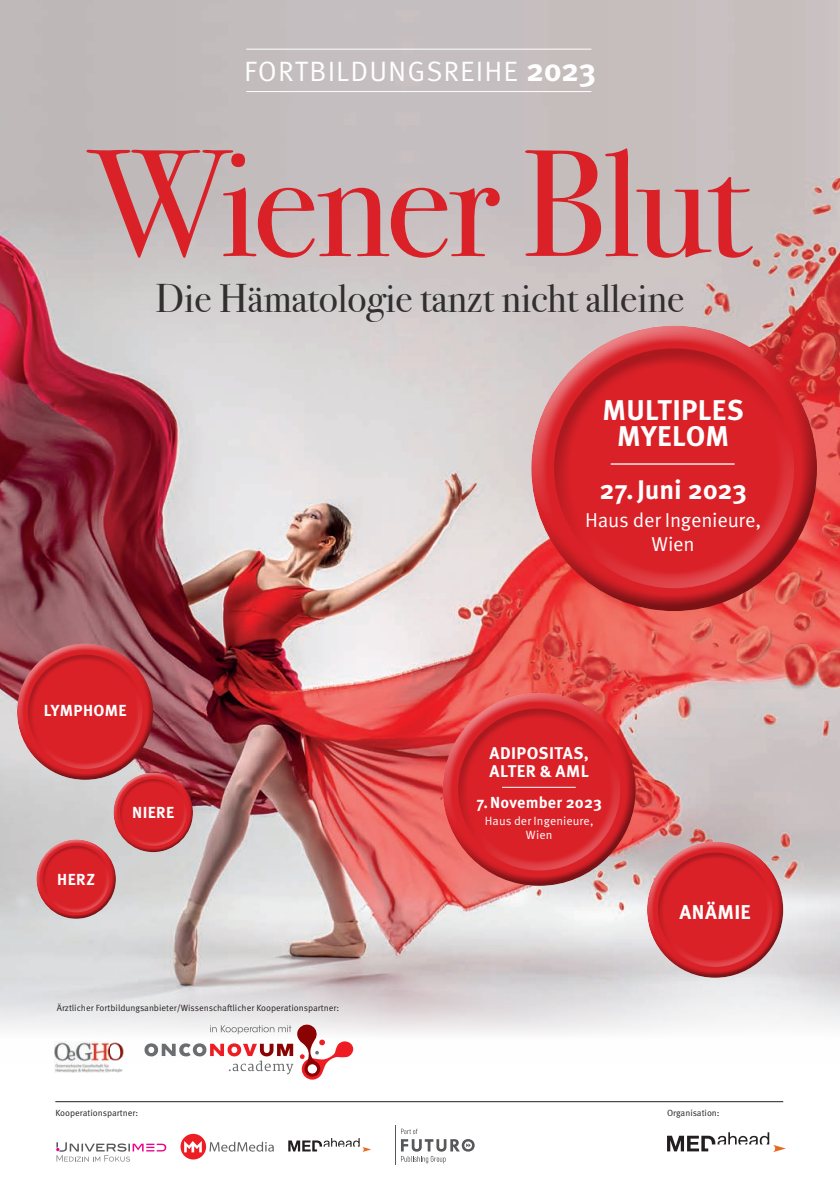
<style>
.page{position:relative;width:840px;height:1191px;background:#fff}
.page>*{position:absolute;margin:0;border:0;box-sizing:border-box;transform-origin:0 0}
.t1{font:152px "Bodoni Svty Two OSITCTT";letter-spacing:-.025em;color:#da2128}
.t2{font:40px "Bodoni Svty Two OSITCTT";color:#312f30}
.t3{font:700 28.6px/26.8px "Meta Pro";letter-spacing:.01em;color:#fff;text-align:center}
.t4{font:28px "Meta Pro Norm";letter-spacing:.035em;color:#fff}
.t5{font:700 26.8px "Meta Pro";letter-spacing:-.01em;color:#fff}
.t6{font:20.2px/23.6px "Meta Pro Norm";letter-spacing:-.015em;color:#fff;text-align:center}
.t7{font:700 20px "Meta Pro";letter-spacing:.02em;color:#fff}
.t8{font:700 17px/18px "Meta Pro";letter-spacing:.02em;color:#fff}
.t9{font:700 16px "Meta Pro";letter-spacing:.02em;color:#fff}
.t10{font:12px/14px "Meta Pro Norm";letter-spacing:.01em;color:#fff;text-align:center}
.t11{font:9px "Meta Pro Norm";color:#231f20}
.s1{font-family:"Meta Pro";font-weight:700;font-size:32px}
</style>
<div class="page">
<img style="left:0;top:0;width:839px;height:1050px">
<div style="left:13px;top:643px;width:135px;height:104px;background:#fff;opacity:.5"></div>
<div style="left:19px;top:665px;width:136px;height:117px;background:#231f20;opacity:.5"></div>
<div style="left:31px;top:681px;width:114px;height:89px;background:#fff;opacity:.25"></div>
<div style="left:27px;top:652px;width:114px;height:99px;background:#231f20;opacity:.25"></div>
<div style="left:642px;top:841px;width:136px;height:104px;background:#fff;opacity:.5"></div>
<div style="left:648px;top:863px;width:136px;height:117px;background:#231f20;opacity:.5"></div>
<div style="left:661px;top:879px;width:113px;height:89px;background:#fff;opacity:.25"></div>
<div style="left:656px;top:850px;width:115px;height:98px;background:#231f20;opacity:.25"></div>
<div style="left:33px;top:838px;width:81px;height:61px;background:#fff;opacity:.5"></div>
<div style="left:37px;top:852px;width:80px;height:70px;background:#231f20;opacity:.5"></div>
<div style="left:44px;top:861px;width:69px;height:53px;background:#fff;opacity:.25"></div>
<div style="left:41px;top:842px;width:68px;height:60px;background:#231f20;opacity:.25"></div>
<div style="left:110px;top:771px;width:81px;height:61px;background:#fff;opacity:.5"></div>
<div style="left:114px;top:785px;width:80px;height:70px;background:#231f20;opacity:.5"></div>
<div style="left:121px;top:794px;width:69px;height:53px;background:#fff;opacity:.25"></div>
<div style="left:118px;top:775px;width:68px;height:60px;background:#231f20;opacity:.25"></div>
<hr style="left:246px;top:49px;width:345px;height:1px;background:#fff">
<hr style="left:246px;top:91px;width:345px;height:1px;background:#fff">
<hr style="left:55px;top:1101px;width:727px;height:1px;background:#231f20">
<svg style="left:667px;top:1132px;width:118px;height:20px"></svg>
<svg style="left:401px;top:1128px;width:73px;height:35px"></svg>
<hr style="left:395px;top:1125px;width:1px;height:40px;background:#57585a">
<svg style="left:56px;top:1142px;width:110px;height:19px"></svg>
<svg style="left:288px;top:1138px;width:83px;height:14px"></svg>
<svg style="left:180px;top:1133px;width:26px;height:26px"></svg>
<svg style="left:184px;top:1141px;width:18px;height:11px"></svg>
<svg style="left:209px;top:1141px;width:65px;height:10px"></svg>
<svg style="left:144px;top:1024px;width:209px;height:55px"></svg>
<img style="left:54px;top:1041px;width:71px;height:32px">
<div style="left:439px;top:692px;width:190px;height:148px;background:#fff;opacity:.5"></div>
<div style="left:445px;top:723px;width:190px;height:165px;background:#231f20;opacity:.5"></div>
<div style="left:462px;top:746px;width:160px;height:126px;background:#fff;opacity:.25"></div>
<div style="left:456px;top:706px;width:162px;height:139px;background:#231f20;opacity:.25"></div>
<hr style="left:501px;top:787px;width:74px;height:1px;background:#fff">
<div style="left:528px;top:324px;width:280px;height:221px;background:#fff;opacity:.5"></div>
<div style="left:533px;top:370px;width:283px;height:244px;background:#231f20;opacity:.5"></div>
<div style="left:558px;top:402px;width:238px;height:186px;background:#fff;opacity:.25"></div>
<div style="left:552px;top:346px;width:240px;height:205px;background:#231f20;opacity:.25"></div>
<hr style="left:610px;top:463px;width:124px;height:2px;background:#fff">
<h3 class="t4" style="left:244px;top:50px;width:353px">FORTBILDUNGSREIHE <span class="s1">2023</span></h3>
<h1 class="t1" style="left:90px;top:114px;width:661px">Wiener Blut</h1>
<h2 class="t2" style="left:155px;top:274px;width:530px">Die Hämatologie tanzt nicht alleine</h2>
<h3 class="t9" style="left:44px;top:698px;width:84px">LYMPHOME</h3>
<h3 class="t9" style="left:57px;top:867px;width:39px">HERZ</h3>
<h3 class="t9" style="left:132px;top:800px;width:44px">NIERE</h3>
<p class="t11" style="left:57px;top:1000px;width:284px">Ärztlicher Fortbildungsanbieter/Wissenschaftlicher Kooperationspartner:</p>
<h3 class="t3" style="left:602px;top:394px;width:142px">MULTIPLES<br>MYELOM</h3>
<h3 class="t5" style="left:599px;top:468px;width:149px">27.Juni 2023</h3>
<h3 class="t6" style="left:584px;top:507px;width:177px">Haus der Ingenieure,<br>Wien</h3>
<h3 class="t8" style="left:489px;top:742px;width:101px">ADIPOSITAS,<br>ALTER &amp; AML</h3>
<h3 class="t9" style="left:476px;top:790px;width:127px">7.November 2023</h3>
<h3 class="t10" style="left:484px;top:812px;width:110px">Haus der Ingenieure,<br>Wien</h3>
<h3 class="t7" style="left:679px;top:896px;width:72px">ANÄMIE</h3>
<p class="t11" style="left:55px;top:1105px;width:84px">Kooperationspartner:</p>
<p class="t11" style="left:666px;top:1105px;width:54px">Organisation:</p>
</div>
